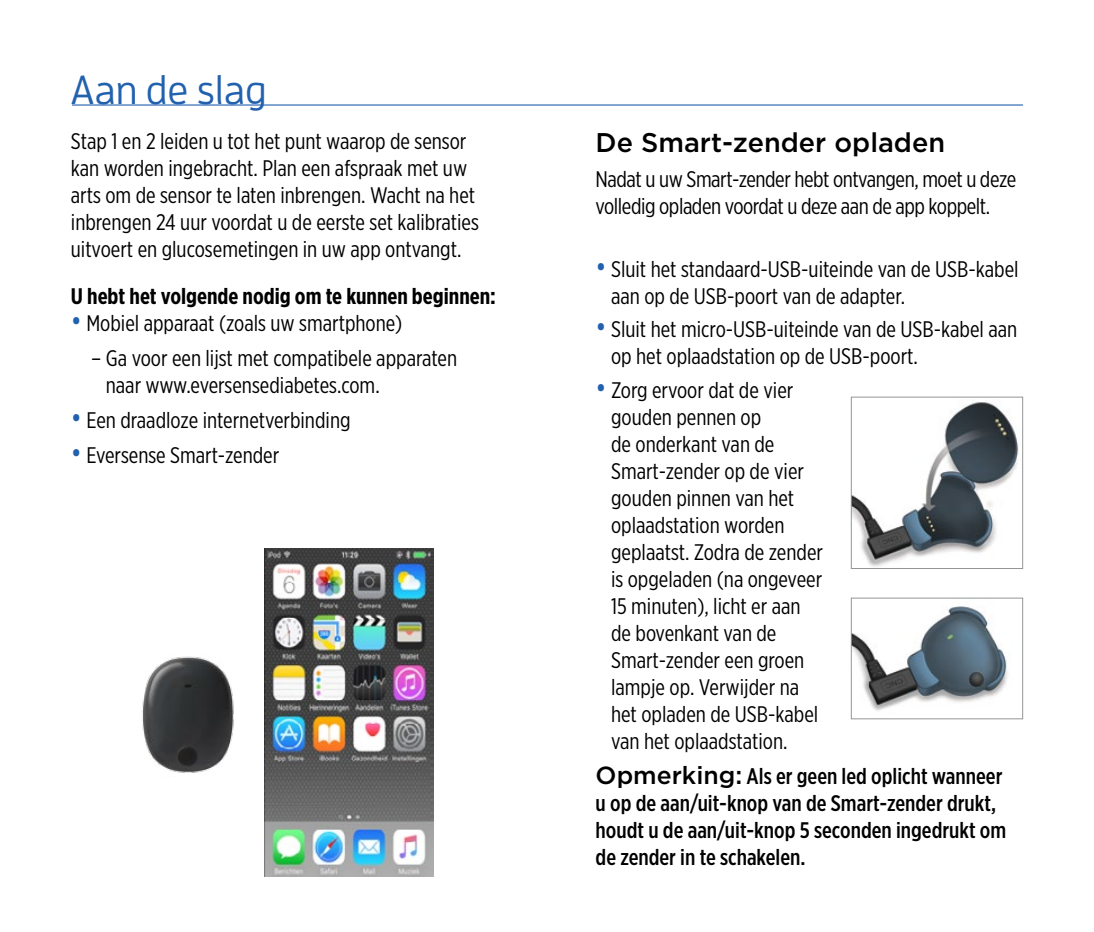
<style>
.page{position:relative;width:1094px;height:932px;background:#fff}
.page>*{position:absolute;margin:0;border:0;box-sizing:border-box;transform-origin:0 0}
.t1{font:500 40.5px "Enzo Pro";color:#2261ae}
.t2{font:500 27px "Gotham";color:#000}
.t3{font:22.5px/27px "Gotham X Narrow";color:#000}
.t4{font:500 22.5px/27px "Gotham X Narrow";color:#000}
.t5{font:22.5px/27px "Gotham X Narrow";letter-spacing:-.02em;color:#000}
.t6{font:700 22.5px "Gotham X Narrow";color:#000}
.s1{font-size:29.25px;color:#2261ae}
.s2{font-family:"Gotham";font-size:24.75px}
</style>
<div class="page">
<hr style="left:72px;top:104px;width:951px;height:2px;background:#2261ae">
<img style="left:853px;top:606px;width:155px;height:105px">
<div style="left:851px;top:597px;width:172px;height:122px;border:1px solid #939598"></div>
<img style="left:853px;top:402px;width:166px;height:165px">
<div style="left:851px;top:396px;width:172px;height:173px;border:1px solid #939598"></div>
<img style="left:264px;top:548px;width:170px;height:328px">
<img style="left:142px;top:656px;width:92px;height:117px">
<h1 class="t1" style="left:71px;top:66px;width:197px">Aan de slag</h1>
<p class="t3" style="left:71px;top:127px;width:409px">Stap 1 en 2 leiden u tot het punt waarop de sensor kan worden ingebracht. Plan een afspraak met uw arts om de sensor te laten inbrengen. Wacht na het inbrengen 24 uur voordat u de eerste set kalibraties uitvoert en glucosemetingen in uw app ontvangt.</p>
<p class="t6" style="left:71px;top:282px;width:426px">U hebt het volgende nodig om te kunnen beginnen:</p>
<p class="t3" style="left:71px;top:309px;width:333px"><span class="s1">•</span> Mobiel apparaat (zoals uw smartphone)</p>
<p class="t3" style="left:106px;top:344px;width:353px;text-indent:-15px">– Ga voor een lijst met compatibele apparaten naar www.eversensediabetes.com.</p>
<p class="t3" style="left:71px;top:406px;width:281px"><span class="s1">•</span> Een draadloze internetverbinding</p>
<p class="t3" style="left:71px;top:441px;width:210px"><span class="s1">•</span> Eversense Smart-zender</p>
<p class="t2" style="left:595px;top:125px;width:351px">De Smart-zender opladen</p>
<p class="t5" style="left:595px;top:165px;width:422px">Nadat u uw Smart-zender hebt ontvangen, moet u deze volledig opladen voordat u deze aan de app koppelt.</p>
<p class="t3" style="left:611px;top:255px;width:409px;text-indent:-15px"><span class="s1">•</span> Sluit het standaard-USB-uiteinde van de USB-kabel aan op de USB-poort van de adapter.</p>
<p class="t3" style="left:611px;top:315px;width:407px;text-indent:-15px"><span class="s1">•</span> Sluit het micro-USB-uiteinde van de USB-kabel aan op het oplaadstation op de USB-poort.</p>
<p class="t3" style="left:611px;top:376px;width:213px;text-indent:-15px"><span class="s1">•</span> Zorg ervoor dat de vier gouden pennen op<br>de onderkant van de<br>Smart-zender op de vier gouden pinnen van het oplaadstation worden geplaatst. Zodra de zender is opgeladen (na ongeveer<br>15 minuten), licht er aan de bovenkant van de<br>Smart-zender een groen lampje op. Verwijder na het opladen de USB-kabel van het oplaadstation.</p>
<p class="t4" style="left:595px;top:762px;width:412px"><span class="s2">Opmerking:</span> Als er geen led oplicht wanneer u op de aan/uit-knop van de Smart-zender drukt, houdt u de aan/uit-knop 5 seconden ingedrukt om de zender in te schakelen.</p>
</div>
